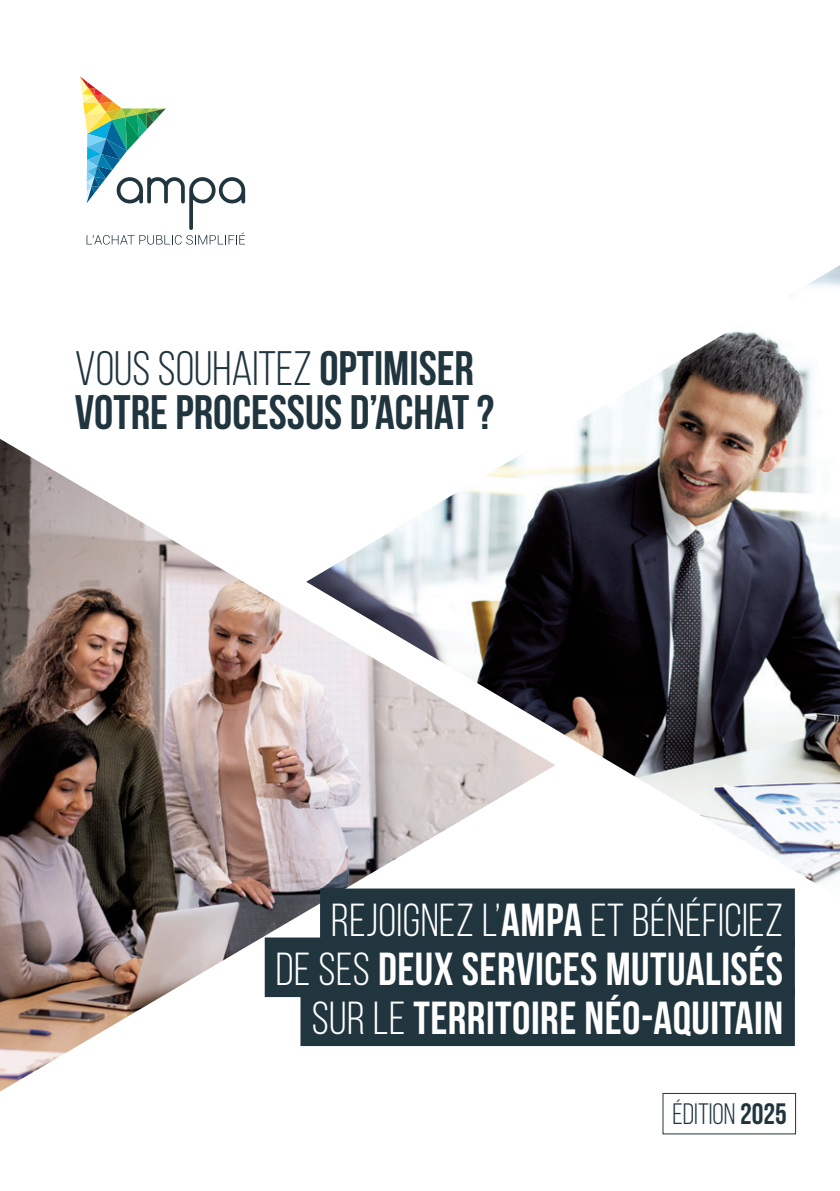
<style>
.page{position:relative;width:840px;height:1191px;background:#fff}
.page>*{position:absolute;margin:0;border:0;box-sizing:border-box;transform-origin:0 0}
.t1{font:700 48.4px/44.2px "Bebas Neue";color:#21353f}
.t2{font:700 46.2px/49px "Bebas Neue";letter-spacing:.01em;color:#fff;text-align:right}
.t3{font:29.6px "Bebas Neue";color:#21353f}
.s1{font-weight:400}
.s2{font-weight:700}
</style>
<div class="page">
<div style="left:662px;top:1093px;width:133px;height:41px;border:1px solid #21353f"></div>
<svg style="left:80px;top:76px;width:165px;height:169px"></svg>
<img style="left:0;top:439px;width:555px;height:652px">
<img style="left:306px;top:266px;width:533px;height:632px">
<div style="left:320px;top:888px;width:474px;height:60px;background:#21353f"></div>
<div style="left:264px;top:937px;width:530px;height:60px;background:#21353f"></div>
<div style="left:300px;top:986px;width:494px;height:60px;background:#21353f"></div>
<p class="t1" style="left:75px;top:346px;width:420px"><span class="s1">VOUS SOUHAITEZ</span> OPTIMISER<br>VOTRE PROCESSUS D’ACHAT ?</p>
<p class="t2" style="left:276px;top:895px;width:508px"><span class="s1">REJOIGNEZ L’</span>AMPA <span class="s1">ET BÉNÉFICIEZ<br>DE SES</span> DEUX SERVICES MUTUALISÉS<br><span class="s1">SUR LE</span> TERRITOIRE NÉO-AQUITAIN</p>
<p class="t3" style="left:672px;top:1098px;width:116px">ÉDITION <span class="s2">2025</span></p>
</div>
